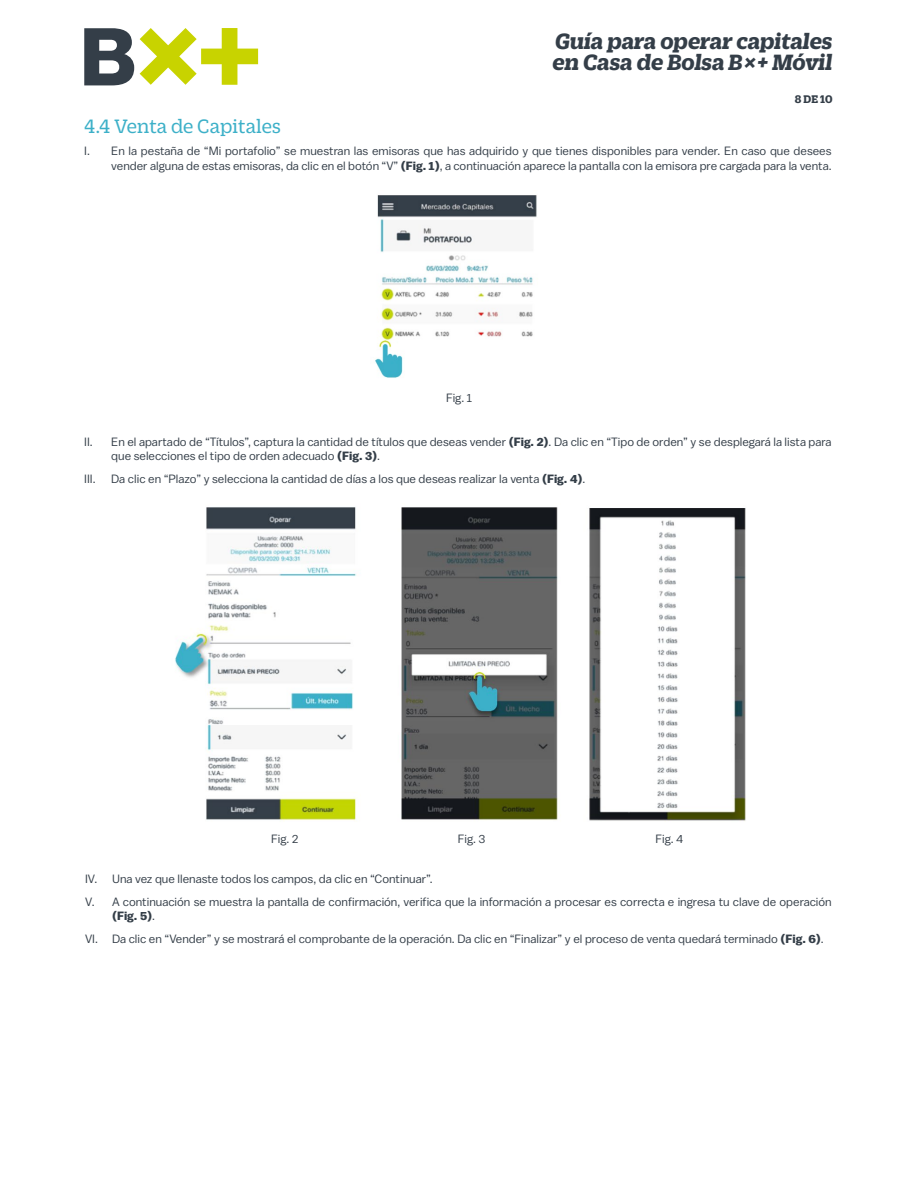
<style>
.page{position:relative;width:918px;height:1188px;background:#fff}
.page>*{position:absolute;margin:0;border:0;box-sizing:border-box;transform-origin:0 0}
.t1{font:italic 700 24px/21px "Duplicate Slab";color:#343e48}
.t2{font:21px "Duplicate Slab";letter-spacing:-.005em;color:#3db0c8}
.t3{font:12px/14.4px "Balto";color:#343e48}
.t4{font:700 12px "Duplicate Slab";color:#343e48}
.s1{font-weight:700}
</style>
<div class="page">
<svg style="left:84px;top:28px;width:50px;height:57px"></svg>
<svg style="left:140px;top:28px;width:118px;height:57px"></svg>
<img style="left:375px;top:195px;width:162px;height:183px">
<img style="left:175px;top:507px;width:571px;height:314px">
<h1 class="t1" style="left:552px;top:28px;width:282px">Guía para operar capitales en Casa de Bolsa B×+ Móvil</h1>
<p class="t4" style="left:795px;top:91px;width:39px">8 DE 10</p>
<h2 class="t2" style="left:84px;top:112px;width:198px">4.4 Venta de Capitales</h2>
<p class="t3" style="left:84px;top:144px;width:749px;text-align:right">I. En la pestaña de “Mi portafolio” se muestran las emisoras que has adquirido y que tienes disponibles para vender. En caso que desees vender alguna de estas emisoras, da clic en el botón “V” <span class="s1">(Fig. 1)</span>, a continuación aparece la pantalla con la emisora pre cargada para la venta.</p>
<p class="t3" style="left:446px;top:390px;width:27px">Fig. 1</p>
<p class="t3" style="left:111px;top:434px;width:722px;text-indent:-27px">II. En el apartado de “Títulos”, captura la cantidad de títulos que deseas vender <span class="s1">(Fig. 2)</span>. Da clic en “Tipo de orden” y se desplegará la lista para que selecciones el tipo de orden adecuado <span class="s1">(Fig. 3)</span>.</p>
<p class="t3" style="left:84px;top:471px;width:13px">III.</p>
<p class="t3" style="left:111px;top:471px;width:476px">Da clic en “Plazo” y selecciona la cantidad de días a los que deseas realizar la venta <span class="s1">(Fig. 4)</span>.</p>
<p class="t3" style="left:271px;top:832px;width:28px">Fig. 2</p>
<p class="t3" style="left:458px;top:832px;width:29px">Fig. 3</p>
<p class="t3" style="left:656px;top:832px;width:29px">Fig. 4</p>
<p class="t3" style="left:85px;top:867px;width:748px;line-height:23px">IV. Una vez que llenaste todos los campos, da clic en “Continuar”.<br>V. A continuación se muestra la pantalla de confirmación, verifica que la información a procesar es correcta e ingresa tu clave de operación</p>
<p class="t3" style="left:85px;top:904px;width:740px;line-height:23px;text-indent:27px"><span class="s1">(Fig. 5)</span>.<br>VI. Da clic en “Vender” y se mostrará el comprobante de la operación. Da clic en “Finalizar” y el proceso de venta quedará terminado <span class="s1">(Fig. 6)</span>.</p>
</div>
